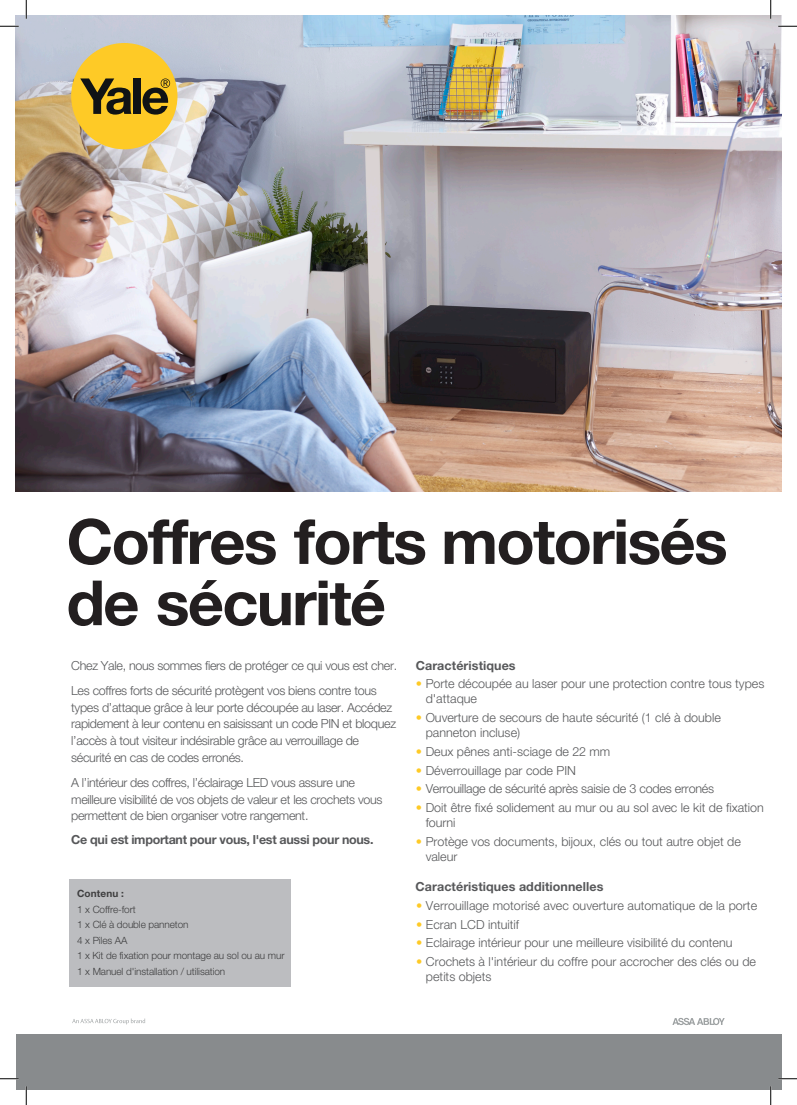
<style>
.page{position:relative;width:797px;height:1105px;background:#fff}
.page>*{position:absolute;margin:0;border:0;box-sizing:border-box;transform-origin:0 0}
.t1{font:700 62.38px/61.2px "Helvetica Neue";letter-spacing:-.03em;color:#231f20}
.t2{font:300 12.5px/16.6px "Helvetica Neue";letter-spacing:-.015em;color:#57585a}
.t3{font:300 12.5px "Helvetica Neue";letter-spacing:.005em;color:#57585a}
.t4{font:700 12.5px "Helvetica Neue";letter-spacing:.005em;color:#57585a}
.t5{font:700 12.5px "Helvetica Neue";letter-spacing:-.025em;color:#57585a}
.t6{font:300 10px/15.5px "Helvetica Neue";letter-spacing:-.01em;color:#3e3e3f}
.t7{font:700 10px "Helvetica Neue";letter-spacing:.01em;color:#3e3e3f}
.s1{color:#feca26}
</style>
<div class="page">
<img style="left:16px;top:16px;width:765px;height:475px">
<svg style="left:672px;top:1018px;width:52px;height:7px"></svg>
<svg style="left:72px;top:1018px;width:73px;height:6px"></svg>
<div style="left:16px;top:1034px;width:765px;height:55px;background:#888b8d"></div>
<div style="left:71px;top:43px;width:106px;height:106px;background:#feca26;border-radius:50%"></div>
<svg style="left:80px;top:78px;width:51px;height:37px"></svg>
<div style="left:133px;top:78px;width:8px;height:36px;background:#101315"></div>
<svg style="left:142px;top:78px;width:28px;height:37px"></svg>
<svg style="left:0;top:25px;width:19px;height:2px"></svg>
<svg style="left:778px;top:25px;width:19px;height:2px"></svg>
<svg style="left:0;top:1078px;width:19px;height:1px"></svg>
<svg style="left:778px;top:1078px;width:19px;height:1px"></svg>
<svg style="left:25px;top:0;width:2px;height:19px"></svg>
<svg style="left:25px;top:1086px;width:2px;height:19px"></svg>
<svg style="left:770px;top:0;width:1px;height:19px"></svg>
<svg style="left:770px;top:1086px;width:1px;height:19px"></svg>
<div style="left:70px;top:879px;width:221px;height:108px;background:#bcbdc0"></div>
<h1 class="t1" style="left:67px;top:510px;width:662px">Coffres forts motorisés de sécurité</h1>
<p class="t2" style="left:71px;top:652px;width:327px;line-height:25.4px">Chez Yale, nous sommes fiers de protéger ce qui vous est cher.<br>Les coffres forts de sécurité protègent vos biens contre tous</p>
<p class="t2" style="left:71px;top:699px;width:326px">types d’attaque grâce à leur porte découpée au laser. Accédez rapidement à leur contenu en saisissant un code PIN et bloquez l’accès à tout visiteur indésirable grâce au verrouillage de sécurité en cas de codes erronés.</p>
<p class="t2" style="left:71px;top:774px;width:313px">A l’intérieur des coffres, l’éclairage LED vous assure une meilleure visibilité de vos objets de valeur et les crochets vous permettent de bien organiser votre rangement.</p>
<p class="t5" style="left:71px;top:832px;width:304px">Ce qui est important pour vous, l'est aussi pour nous.</p>
<p class="t7" style="left:77px;top:887px;width:48px">Contenu :</p>
<p class="t6" style="left:77px;top:901px;width:209px">1 x Coffre-fort<br>1 x Clé à double panneton<br>4 x Piles AA<br>1 x Kit de fixation pour montage au sol ou au mur<br>1 x Manuel d'installation / utilisation</p>
<p class="t4" style="left:416px;top:657px;width:101px">Caractéristiques</p>
<p class="t2" style="left:425px;top:676px;width:340px;line-height:15px;text-indent:-10px"><span class="s1">•</span> Porte découpée au laser pour une protection contre tous types d'attaque</p>
<p class="t2" style="left:425px;top:710px;width:297px;line-height:15px;text-indent:-10px"><span class="s1">•</span> Ouverture de secours de haute sécurité (1 clé à double panneton incluse)</p>
<p class="t2" style="left:416px;top:743px;width:196px"><span class="s1">•</span> Deux pênes anti-sciage de 22 mm</p>
<p class="t2" style="left:416px;top:762px;width:162px"><span class="s1">•</span> Déverrouillage par code PIN</p>
<p class="t2" style="left:416px;top:780px;width:300px"><span class="s1">•</span> Verrouillage de sécurité après saisie de 3 codes erronés</p>
<p class="t2" style="left:425px;top:800px;width:340px;line-height:15px;text-indent:-10px"><span class="s1">•</span> Doit être fixé solidement au mur ou au sol avec le kit de fixation fourni</p>
<p class="t2" style="left:425px;top:834px;width:317px;line-height:15px;text-indent:-10px"><span class="s1">•</span> Protège vos documents, bijoux, clés ou tout autre objet de valeur</p>
<p class="t4" style="left:415px;top:879px;width:189px">Caractéristiques additionnelles</p>
<p class="t3" style="left:416px;top:898px;width:342px"><span class="s1">•</span> Verrouillage motorisé avec ouverture automatique de la porte</p>
<p class="t2" style="left:416px;top:915px;width:104px"><span class="s1">•</span> Ecran LCD intuitif</p>
<p class="t2" style="left:416px;top:934px;width:318px"><span class="s1">•</span> Eclairage intérieur pour une meilleure visibilité du contenu</p>
<p class="t2" style="left:426px;top:954px;width:331px;line-height:15px;text-indent:-10px"><span class="s1">•</span> Crochets à l'intérieur du coffre pour accrocher des clés ou de petits objets</p>
</div>
